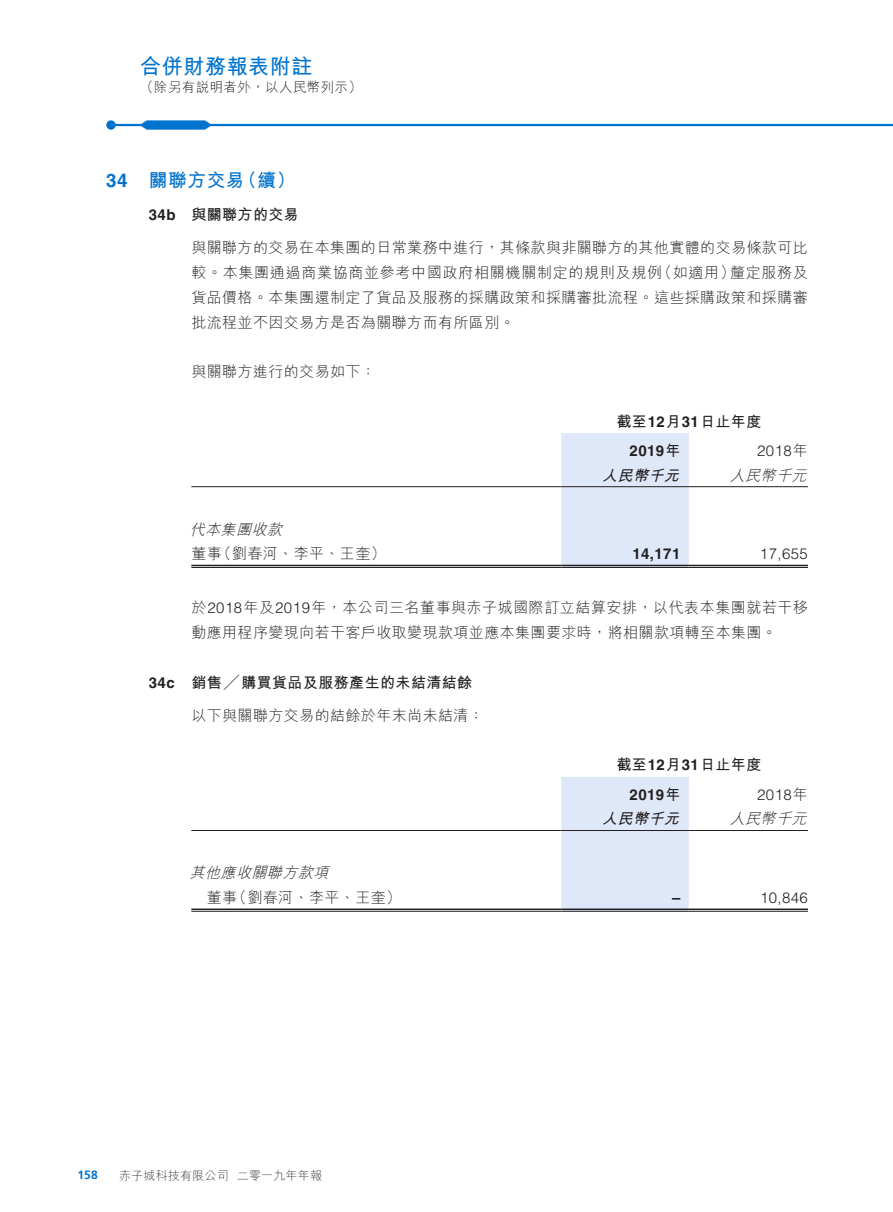
<style>
.page{position:relative;width:893px;height:1212px;background:#fff}
.page>*{position:absolute;margin:0;border:0;box-sizing:border-box;transform-origin:0 0}
.t1{font:700 21px "M Hei HK";letter-spacing:.03em;color:#0073ce}
.t2{font:700 18.75px "M Hei HK";letter-spacing:.03em;color:#0073ce}
.t3{font:300 15px/24.8px "M Hei HK";letter-spacing:.03em;color:#231f20;text-align:justify}
.t4{font:700 15px "M Hei HK";letter-spacing:.03em;color:#231f20}
.t5{font:italic 300 15px "M Hei HK";color:#231f20}
.t6{font:300 15px "Helvetica LT Std";letter-spacing:.03em;color:#231f20}
.t7{font:700 15px "Helvetica LT Std";letter-spacing:.03em;color:#231f20}
.t8{font:italic 700 15px "M Hei HK";color:#231f20}
.t9{font:300 13.5px "M Hei HK";letter-spacing:.03em;color:#231f20}
.t10{font:300 12px "M Hei HK";letter-spacing:.02em;color:#3e3e3f}
.t11{font:700 12px "Frutiger LT Std";color:#0073ce}
.s1{font-family:"Helvetica LT Std"}
.s2{font-family:"M Hei HK"}
</style>
<div class="page">
<svg style="left:140px;top:120px;width:72px;height:10px"></svg>
<hr style="left:111px;top:124px;width:782px;height:2px;background:#0073ce">
<svg style="left:106px;top:120px;width:10px;height:10px"></svg>
<div style="left:561px;top:433px;width:128px;height:134px;background:#dfe8f8"></div>
<hr style="left:191px;top:486px;width:370px;height:1px;background:#231f20">
<hr style="left:561px;top:486px;width:128px;height:1px;background:#231f20">
<hr style="left:689px;top:486px;width:119px;height:1px;background:#231f20">
<hr style="left:191px;top:565px;width:370px;height:1px;background:#231f20">
<hr style="left:191px;top:567px;width:370px;height:1px;background:#231f20">
<hr style="left:561px;top:565px;width:128px;height:1px;background:#231f20">
<hr style="left:561px;top:567px;width:128px;height:1px;background:#231f20">
<hr style="left:689px;top:565px;width:119px;height:1px;background:#231f20">
<hr style="left:689px;top:567px;width:119px;height:1px;background:#231f20">
<div style="left:561px;top:777px;width:128px;height:134px;background:#dfe8f8"></div>
<hr style="left:191px;top:830px;width:370px;height:1px;background:#231f20">
<hr style="left:561px;top:830px;width:128px;height:1px;background:#231f20">
<hr style="left:689px;top:830px;width:119px;height:1px;background:#231f20">
<hr style="left:191px;top:908px;width:370px;height:2px;background:#231f20">
<hr style="left:191px;top:911px;width:370px;height:1px;background:#231f20">
<hr style="left:561px;top:908px;width:128px;height:2px;background:#231f20">
<hr style="left:561px;top:911px;width:128px;height:1px;background:#231f20">
<hr style="left:689px;top:908px;width:119px;height:2px;background:#231f20">
<hr style="left:689px;top:911px;width:119px;height:1px;background:#231f20">
<h1 class="t1" style="left:140px;top:51px;width:174px">合併財務報表附註</h1>
<p class="t9" style="left:140px;top:80px;width:223px">（除另有說明者外，以人民幣列示）</p>
<p class="t2" style="left:106px;top:166px;width:191px"><span class="s1">34</span> 關聯方交易（續）</p>
<p class="t4" style="left:149px;top:204px;width:152px"><span class="s1">34b</span> 與關聯方的交易</p>
<p class="t3" style="left:191px;top:235px;width:618px">與關聯方的交易在本集團的日常業務中進行，其條款與非關聯方的其他實體的交易條款可比較。本集團通過商業協商並參考中國政府相關機關制定的規則及規例（如適用）釐定服務及貨品價格。本集團還制定了貨品及服務的採購政策和採購審批流程。這些採購政策和採購審批流程並不因交易方是否為關聯方而有所區別。</p>
<p class="t3" style="left:191px;top:359px;width:186px">與關聯方進行的交易如下：</p>
<p class="t4" style="left:616px;top:410px;width:146px">截至<span class="s1">12</span>月<span class="s1">31</span>日止年度</p>
<p class="t7" style="left:630px;top:441px;width:52px">2019<span class="s2">年</span></p>
<p class="t6" style="left:757px;top:441px;width:52px">2018<span class="s2">年</span></p>
<p class="t8" style="left:602px;top:464px;width:83px">人民幣千元</p>
<p class="t5" style="left:730px;top:467px;width:82px">人民幣千元</p>
<p class="t5" style="left:190px;top:521px;width:98px">代本集團收款</p>
<p class="t3" style="left:191px;top:541px;width:196px">董事（劉春河、李平、王奎）</p>
<p class="t7" style="left:632px;top:545px;width:49px">14,171</p>
<p class="t6" style="left:760px;top:545px;width:49px">17,655</p>
<p class="t3" style="left:191px;top:595px;width:618px">於<span class="s1">2018</span>年及<span class="s1">2019</span>年，本公司三名董事與赤子城國際訂立結算安排，以代表本集團就若干移動應用程序變現向若干客戶收取變現款項並應本集團要求時，將相關款項轉至本集團。</p>
<p class="t4" style="left:149px;top:671px;width:325px"><span class="s1">34c</span> 銷售╱購買貨品及服務產生的未結清結餘</p>
<p class="t3" style="left:191px;top:703px;width:294px">以下與關聯方交易的結餘於年末尚未結清：</p>
<p class="t4" style="left:616px;top:754px;width:146px">截至<span class="s1">12</span>月<span class="s1">31</span>日止年度</p>
<p class="t7" style="left:630px;top:785px;width:52px">2019<span class="s2">年</span></p>
<p class="t6" style="left:757px;top:785px;width:52px">2018<span class="s2">年</span></p>
<p class="t8" style="left:602px;top:808px;width:83px">人民幣千元</p>
<p class="t5" style="left:730px;top:811px;width:82px">人民幣千元</p>
<p class="t5" style="left:190px;top:865px;width:144px">其他應收關聯方款項</p>
<p class="t3" style="left:207px;top:885px;width:196px">董事（劉春河、李平、王奎）</p>
<p class="t7" style="left:672px;top:889px;width:10px">–</p>
<p class="t6" style="left:760px;top:888px;width:49px">10,846</p>
<p class="t11" style="left:77px;top:1168px;width:22px">158</p>
<p class="t10" style="left:119px;top:1169px;width:205px">赤子城科技有限公司 二零一九年年報</p>
</div>
